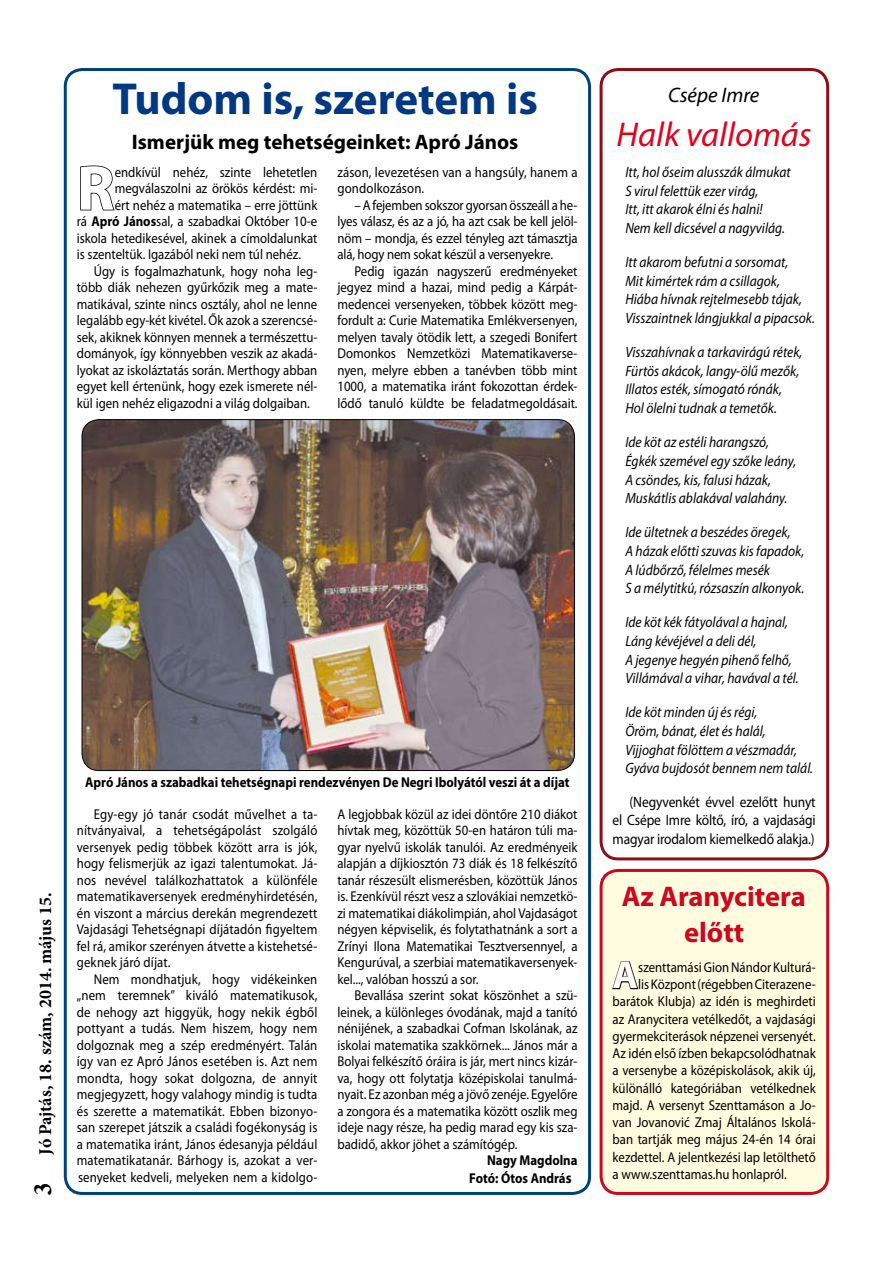
<style>
.page{position:relative;width:893px;height:1263px;background:#fff}
.page>*{position:absolute;margin:0;border:0;box-sizing:border-box;transform-origin:0 0}
.t1{font:700 63.9px "Myriad Pro";color:#fff}
.t2{font:700 45px "Myriad Pro";color:#003882}
.t3{font:700 39.15px "Myriad Pro";color:#fff}
.t4{font:italic 34.5px "Myriad Pro";color:#e2001a}
.t5{font:700 28.5px/36px "Myriad Pro";color:#cc071e;text-align:center}
.t6{font:700 21px "Myriad Pro";color:#000}
.t7{font:italic 21px "Myriad Pro";color:#000}
.t8{font:700 18px "Minion Pro";color:#000}
.t9{font:italic 15px/18.6px "Myriad Pro";color:#000;scale:.9 1}
.t10{font:15px/18.3px "Myriad Pro";letter-spacing:-.01em;color:#000;text-align:justify;scale:.9 1}
.t11{font:14.25px/16.5px "Myriad Pro";color:#000;text-align:justify;scale:.9 1}
.t12{font:700 14.25px/18px "Myriad Pro";color:#000;scale:.9 1}
.s1{font-weight:700}
.s2{font-size:15px}
</style>
<div class="page">
<div style="left:601px;top:870px;width:227px;height:323px;background:#fffcdf;border-radius:17px"></div>
<svg style="left:612px;top:961px;width:27px;height:29px"></svg>
<div style="left:600px;top:869px;width:229px;height:326px;border:3px solid #cc071e;border-radius:17px"></div>
<div style="left:600px;top:68px;width:229px;height:792px;border:3px solid #8d0e13;border-radius:17px"></div>
<div style="left:64px;top:68px;width:527px;height:1127px;border:3px solid #00427c;border-radius:17px"></div>
<svg style="left:80px;top:165px;width:35px;height:46px"></svg>
<img style="left:82px;top:420px;width:492px;height:350px;border-radius:17px">
<h2 class="t2" style="left:112px;top:69px;width:427px">Tudom is, szeretem is</h2>
<h3 class="t6" style="left:132px;top:128px;width:388px">Ismerjük meg tehetségeinket: Apró János</h3>
<h3 class="t7" style="left:668px;top:82px;width:93px">Csépe Imre</h3>
<h3 class="t4" style="left:616px;top:113px;width:197px">Halk vallomás</h3>
<p class="t9" style="left:625px;top:163px;width:185px">Itt, hol őseim alusszák álmukat<br>S virul felettük ezer virág,<br>Itt, itt akarok élni és halni!<br>Nem kell dicsével a nagyvilág.</p>
<p class="t9" style="left:625px;top:253px;width:212px">Itt akarom befutni a sorsomat,<br>Mit kimértek rám a csillagok, Hiába hívnak rejtelmesebb tájak, Visszaintnek lángjukkal a pipacsok.</p>
<p class="t9" style="left:625px;top:343px;width:198px">Visszahívnak a tarkavirágú rétek,<br>Fürtös akácok, langy-ölű mezők,<br>Illatos esték, símogató rónák,<br>Hol ölelni tudnak a temetők.</p>
<p class="t9" style="left:625px;top:433px;width:191px">Ide köt az estéli harangszó,<br>Égkék szemével egy szőke leány,<br>A csöndes, kis, falusi házak,<br>Muskátlis ablakával valahány.</p>
<p class="t9" style="left:625px;top:523px;width:201px">Ide ültetnek a beszédes öregek,<br>A házak előtti szuvas kis fapadok,<br>A lúdbőrző, félelmes mesék<br>S a mélytitkú, rózsaszín alkonyok.</p>
<p class="t9" style="left:625px;top:613px;width:194px">Ide köt kék fátyolával a hajnal,<br>Láng kévéjével a deli dél,<br>A jegenye hegyén pihenő felhő,<br>Villámával a vihar, havával a tél.</p>
<p class="t9" style="left:625px;top:703px;width:210px">Ide köt minden új és régi,<br>Öröm, bánat, élet és halál,<br>Vijjoghat fölöttem a vészmadár,<br>Gyáva bujdosót bennem nem talál.</p>
<p class="t10" style="left:613px;top:793px;width:227px;text-indent:17px">(Negyvenkét évvel ezelőtt hunyt el Csépe Imre költő, író, a vajdasági magyar irodalom kiemelkedő alakja.)</p>
<h1 class="t1" style="left:77px;top:146px;width:39px">R</h1>
<p class="t11" style="left:115px;top:163px;width:227px">endkívül nehéz, szinte lehetetlen</p>
<p class="t11" style="left:337px;top:163px;width:268px">záson, levezetésen van a hangsúly, hanem a gondolkozáson.</p>
<p class="t11" style="left:337px;top:196px;width:268px;text-indent:17px">– A fejemben sokszor gyorsan összeáll a he&shy;lyes válasz, és az a jó, ha azt csak be kell jelöl&shy;nöm – mondja, és ezzel tényleg azt támasztja alá, hogy nem sokat készül a versenyekre.</p>
<p class="t11" style="left:337px;top:262px;width:268px;text-indent:17px">Pedig igazán nagyszerű eredményeket jegyez mind a hazai, mind pedig a Kárpát&shy;medencei versenyeken, többek között meg&shy;fordult a: Curie Matematika Emlékversenyen, melyen tavaly ötödik lett, a szegedi Bonifert Domonkos Nemzetközi Matematikaverse&shy;nyen, melyre ebben a tanévben több mint 1000, a matematika iránt fokozottan érdek&shy;lődő tanuló küldte be feladatmegoldásait.</p>
<p class="t11" style="left:115px;top:180px;width:227px">megválaszolni az örökös kérdést: mi-</p>
<p class="t11" style="left:115px;top:196px;width:227px">ért nehéz a matematika – erre jöttünk</p>
<p class="t11" style="left:77px;top:213px;width:269px">rá <span class="s1">Apró János</span>sal, a szabadkai Október 10-e</p>
<p class="t11" style="left:77px;top:229px;width:269px">iskola hetedikesével, akinek a címoldalunkat</p>
<p class="t11" style="left:77px;top:246px;width:251px">is szenteltük. Igazából neki nem túl nehéz.</p>
<p class="t11" style="left:94px;top:262px;width:250px">Úgy is fogalmazhatunk, hogy noha leg-</p>
<p class="t11" style="left:77px;top:279px;width:269px">több diák nehezen gyűrkőzik meg a mate-</p>
<p class="t11" style="left:77px;top:295px;width:269px">matikával, szinte nincs osztály, ahol ne lenne</p>
<p class="t11" style="left:77px;top:312px;width:269px">legalább egy-két kivétel. Ők azok a szerencsé-</p>
<p class="t11" style="left:77px;top:328px;width:269px">sek, akiknek könnyen mennek a természettu-</p>
<p class="t11" style="left:77px;top:345px;width:269px">dományok, így könnyebben veszik az akadá-</p>
<p class="t11" style="left:77px;top:361px;width:269px">lyokat az iskoláztatás során. Merthogy abban</p>
<p class="t11" style="left:77px;top:378px;width:269px">egyet kell értenünk, hogy ezek ismerete nél-</p>
<p class="t11" style="left:77px;top:394px;width:260px">kül igen nehéz eligazodni a világ dolgaiban.</p>
<p class="t12" style="left:85px;top:773px;width:540px">Apró János a szabadkai tehetségnapi rendezvényen De Negri Ibolyától veszi át a díjat</p>
<p class="t11" style="left:77px;top:805px;width:269px;text-indent:17px">Egy-egy jó tanár csodát művelhet a ta&shy;nítványaival, a tehetségápolást szolgáló versenyek pedig többek között arra is jók, hogy felismerjük az igazi talentumokat. Já&shy;nos nevével találkozhattatok a különféle matematikaversenyek eredményhirdetésén, én viszont a március derekán megrendezett Vajdasági Tehetségnapi díjátadón figyeltem fel rá, amikor szerényen átvette a kistehetsé&shy;geknek járó díjat.</p>
<p class="t11" style="left:77px;top:970px;width:269px;text-indent:17px">Nem mondhatjuk, hogy vidékeinken „nem teremnek” kiváló matematikusok, de nehogy azt higgyük, hogy nekik égből pottyant a tudás. Nem hiszem, hogy nem dolgoznak meg a szép eredményért. Talán így van ez Apró János esetében is. Azt nem mondta, hogy sokat dolgozna, de annyit megjegyzett, hogy valahogy mindig is tudta és szerette a matematikát. Ebben bizonyo&shy;san szerepet játszik a családi fogékonyság is a matematika iránt, János édesanyja például matematikatanár. Bárhogy is, azokat a ver&shy;senyeket kedveli, melyeken nem a kidolgo-</p>
<p class="t11" style="left:337px;top:805px;width:268px">A legjobbak közül az idei döntőre 210 diákot hívtak meg, közöttük 50-en határon túli ma&shy;gyar nyelvű iskolák tanulói. Az eredményeik alapján a díjkiosztón 73 diák és 18 felkészítő tanár részesült elismerésben, közöttük János is. Ezenkívül részt vesz a szlovákiai nemzetkö&shy;zi matematikai diákolimpián, ahol Vajdaságot négyen képviselik, és folytathatnánk a sort a Zrínyi Ilona Matematikai Tesztversennyel, a Kengurúval, a szerbiai matematikaversenyek&shy;kel..., valóban hosszú a sor.</p>
<p class="t11" style="left:337px;top:987px;width:268px;text-indent:17px">Bevallása szerint sokat köszönhet a szü&shy;leinek, a különleges óvodának, majd a tanító nénijének, a szabadkai Cofman Iskolának, az iskolai matematika szakkörnek... János már a Bolyai felkészítő óráira is jár, mert nincs kizár&shy;va, hogy ott folytatja középiskolai tanulmá&shy;nyait. Ez azonban még a jövő zenéje. Egyelőre a zongora és a matematika között oszlik meg ideje nagy része, ha pedig marad egy kis sza&shy;badidő, akkor jöhet a számítógép.</p>
<p class="t12" style="left:469px;top:1151px;width:122px;text-indent:18px">Nagy Magdolna<br>Fotó: Ótos Andrá<span class="s2">s</span></p>
<p class="t8" style="left:33px;top:1154px;width:264px;rotate:-90deg">Jó Pajtás, 18. szám, 2014. május 15.</p>
<h3 class="t5" style="left:622px;top:877px;width:186px">Az Aranycitera előtt</h3>
<h3 class="t3" style="left:613px;top:950px;width:27px">A</h3>
<p class="t11" style="left:638px;top:959px;width:199px">szenttamási Gion Nándor Kulturá-</p>
<p class="t11" style="left:638px;top:976px;width:199px">lis Központ (régebben Citerazene-</p>
<p class="t11" style="left:613px;top:993px;width:227px">barátok Klubja) az idén is meghirdeti</p>
<p class="t11" style="left:613px;top:1010px;width:227px">az Aranycitera vetélkedőt, a vajdasági</p>
<p class="t11" style="left:613px;top:1028px;width:227px">gyermekciterások népzenei versenyét.</p>
<p class="t11" style="left:613px;top:1045px;width:227px">Az idén első ízben bekapcsolódhatnak</p>
<p class="t11" style="left:613px;top:1062px;width:227px">a versenybe a középiskolások, akik új,</p>
<p class="t11" style="left:613px;top:1079px;width:227px">különálló kategóriában vetélkednek</p>
<p class="t11" style="left:613px;top:1097px;width:227px">majd. A versenyt Szenttamáson a Jo-</p>
<p class="t11" style="left:613px;top:1114px;width:227px">van Jovanović Zmaj Általános Iskolá-</p>
<p class="t11" style="left:613px;top:1131px;width:227px">ban tartják meg május 24-én 14 órai</p>
<p class="t11" style="left:613px;top:1148px;width:227px">kezdettel. A jelentkezési lap letölthető</p>
<p class="t11" style="left:613px;top:1166px;width:195px">a www.szenttamas.hu honlapról.</p>
</div>
